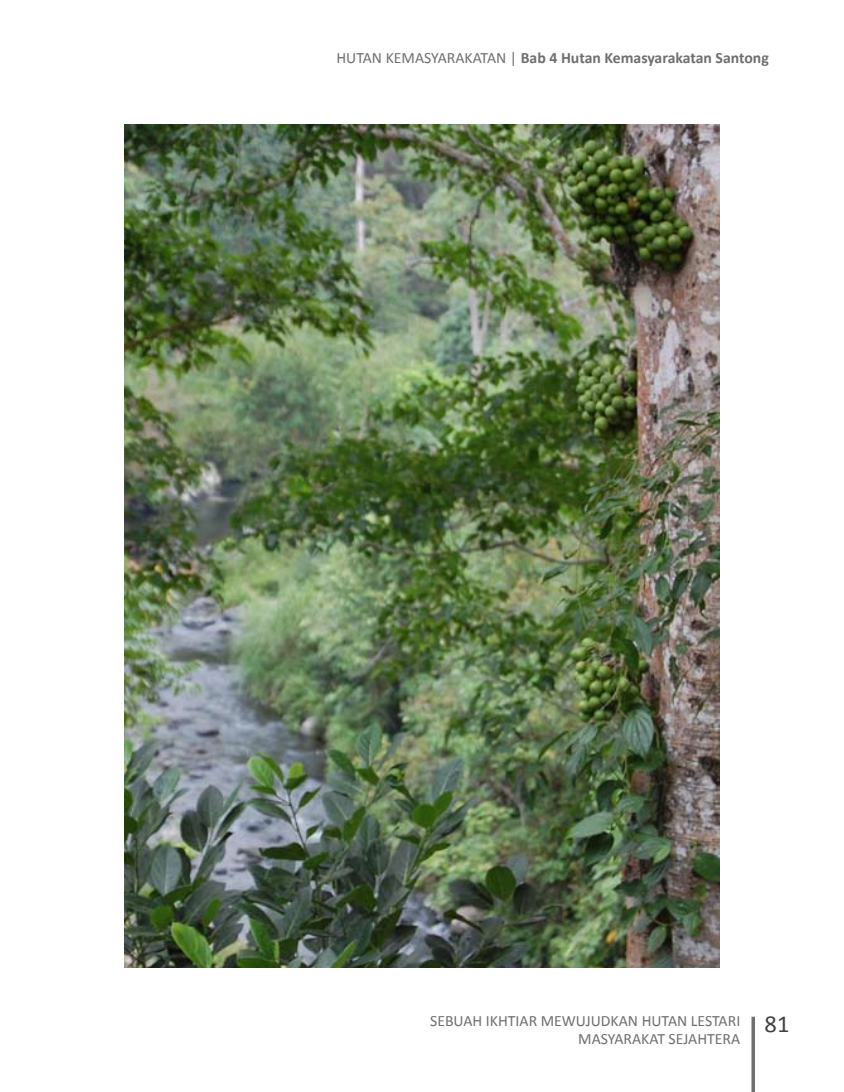
<style>
.page{position:relative;width:844px;height:1092px;background:#fff}
.page>*{position:absolute;margin:0;border:0;box-sizing:border-box;transform-origin:0 0}
.t1{font:24.5px "Calibri";color:#414142}
.t2{font:15.75px/17.5px "Calibri";color:#6d6f71;text-align:right}
.t3{font:700 15.75px "Calibri";color:#6d6f71}
.s1{font-weight:400}
</style>
<div class="page">
<hr style="left:751px;top:1016px;width:3px;height:75px;background:#6d6f71">
<img style="left:124px;top:124px;width:595px;height:843px">
<p class="t3" style="left:336px;top:48px;width:434px"><span class="s1">HUTAN KEMASYARAKATAN |</span> Bab 4 Hutan Kemasyarakatan Santong</p>
<p class="t2" style="left:430px;top:1012px;width:311px">SEBUAH IKHTIAR MEWUJUDKAN HUTAN LESTARI<br>MASYARAKAT SEJAHTERA</p>
<h1 class="t1" style="left:764px;top:1008px;width:26px">81</h1>
</div>
